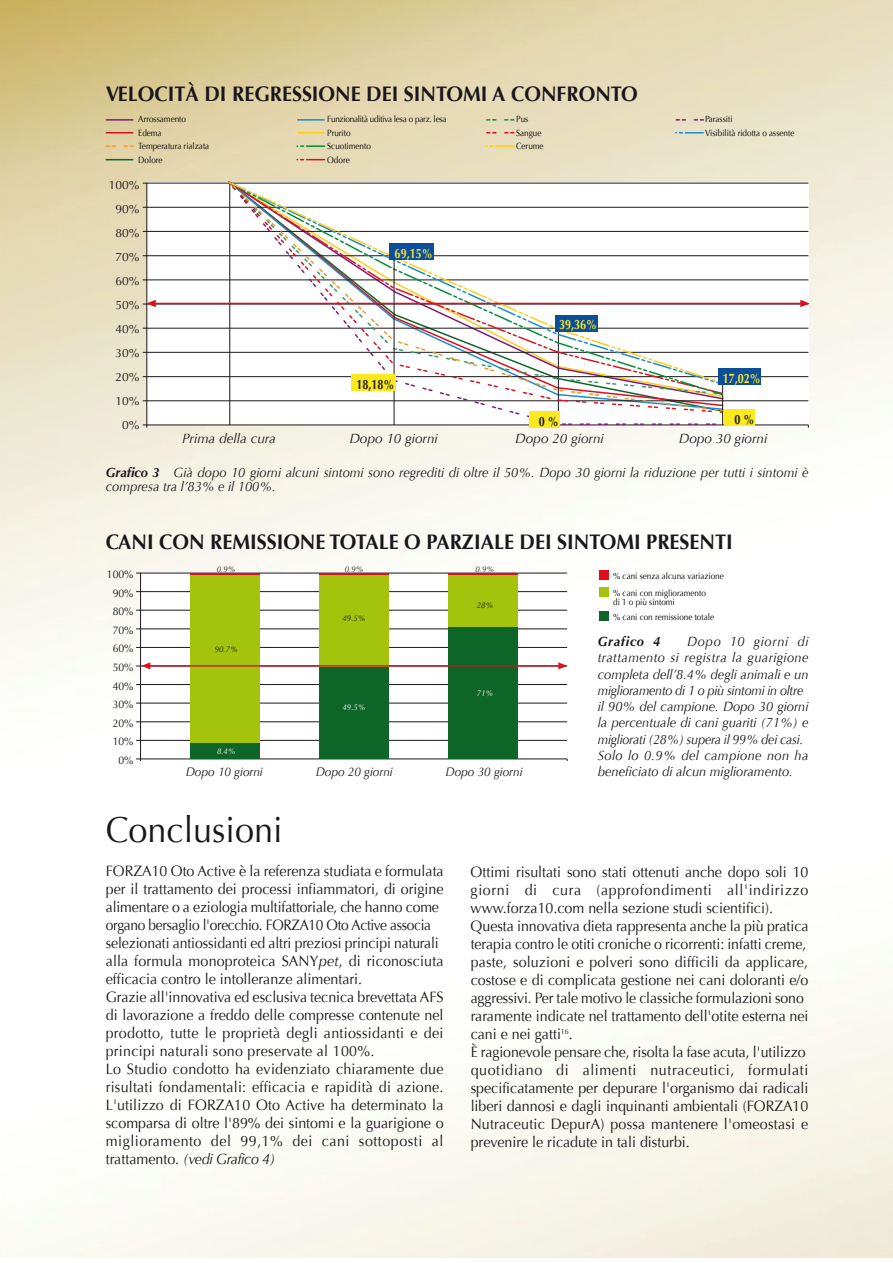
<style>
.page{position:relative;width:893px;height:1263px;background:#fff}
.page>*{position:absolute;margin:0;border:0;box-sizing:border-box;transform-origin:0 0}
.t1{font:36px "Optima";color:#1a171c;scale:.95 1}
.t2{font:700 21px "Optima";color:#1a171c;scale:.95 1}
.t3{font:15px/18px "Optima";color:#1a171c;scale:.95 1}
.t4{font:700 13.65px "Optima";color:#fcea1e;scale:.8 1}
.t5{font:700 13.65px "Optima";color:#1a171c;scale:.8 1}
.t6{font:italic 13.5px/16.2px "Optima";color:#1a171c;scale:.95 1}
.t7{font:italic 13.5px "Optima";color:#1a171c}
.t8{font:italic 700 13.5px "Optima";letter-spacing:.055em;color:#1a171c;scale:.95 1}
.t9{font:italic 12.45px "Optima";color:#1a171c;scale:.94 1}
.t10{font:12px/24px "Optima";color:#1a171c;text-align:right}
.t11{font:11.1px/18.6px "Optima";color:#1a171c;text-align:right;scale:.94 1}
.t12{font:9px/13.5px "Optima";color:#000;scale:.9 1}
.t13{font:9px/13.5px "Optima";letter-spacing:-.025em;color:#000;scale:.9 1}
.t14{font:italic 8.25px "Optima";color:#1a171c;scale:.94 1}
.t15{font:italic 8.25px "Optima";color:#fff;scale:.94 1}
.s1{font-weight:700}
.s2{font-style:italic}
</style>
<div class="page">
<img style="left:0;top:0;width:893px;height:1257px">
<div style="left:140px;top:573px;width:427px;height:186px;background:#fff"></div>
<hr style="left:140px;top:573px;width:1px;height:186px;background:#1a171c">
<hr style="left:141px;top:759px;width:426px;height:1px;background:#1a171c">
<hr style="left:141px;top:740px;width:426px;height:1px;background:#1a171c">
<hr style="left:141px;top:721px;width:426px;height:1px;background:#1a171c">
<hr style="left:141px;top:703px;width:426px;height:1px;background:#1a171c">
<hr style="left:141px;top:684px;width:426px;height:1px;background:#1a171c">
<hr style="left:141px;top:666px;width:426px;height:1px;background:#1a171c">
<hr style="left:141px;top:647px;width:426px;height:1px;background:#1a171c">
<hr style="left:141px;top:629px;width:426px;height:1px;background:#1a171c">
<hr style="left:141px;top:610px;width:426px;height:1px;background:#1a171c">
<hr style="left:141px;top:591px;width:426px;height:1px;background:#1a171c">
<hr style="left:141px;top:573px;width:426px;height:1px;background:#1a171c">
<div style="left:190px;top:743px;width:70px;height:15px;background:#0e6528"></div>
<div style="left:319px;top:667px;width:70px;height:91px;background:#0e6528"></div>
<div style="left:448px;top:627px;width:69px;height:131px;background:#0e6528"></div>
<div style="left:190px;top:575px;width:70px;height:168px;background:#a4c30c"></div>
<div style="left:319px;top:575px;width:70px;height:92px;background:#a4c30c"></div>
<div style="left:448px;top:575px;width:69px;height:52px;background:#a4c30c"></div>
<hr style="left:190px;top:573px;width:70px;height:2px;background:#e00d1d">
<hr style="left:319px;top:573px;width:70px;height:2px;background:#e00d1d">
<hr style="left:448px;top:573px;width:69px;height:2px;background:#e00d1d">
<svg style="left:137px;top:662px;width:13px;height:7px"></svg>
<svg style="left:558px;top:662px;width:9px;height:7px"></svg>
<hr style="left:150px;top:665px;width:409px;height:1px;background:#e00d1d">
<div style="left:599px;top:570px;width:10px;height:9px;background:#e00d1d"></div>
<div style="left:599px;top:587px;width:10px;height:10px;background:#a4c30c"></div>
<div style="left:599px;top:611px;width:10px;height:9px;background:#0e6528"></div>
<hr style="left:106px;top:119px;width:27px;height:2px;background:#811a7d">
<svg style="left:106px;top:132px;width:27px;height:1px"></svg>
<svg style="left:106px;top:145px;width:27px;height:2px"></svg>
<svg style="left:106px;top:159px;width:27px;height:1px"></svg>
<div style="left:147px;top:183px;width:661px;height:242px;background:#fff"></div>
<hr style="left:147px;top:183px;width:1px;height:242px;background:#1a171c">
<hr style="left:147px;top:425px;width:661px;height:1px;background:#1a171c">
<svg style="left:143px;top:425px;width:5px;height:3px"></svg>
<hr style="left:147px;top:400px;width:661px;height:1px;background:#1a171c">
<hr style="left:147px;top:376px;width:661px;height:1px;background:#1a171c">
<hr style="left:147px;top:352px;width:661px;height:1px;background:#1a171c">
<hr style="left:147px;top:328px;width:661px;height:1px;background:#1a171c">
<hr style="left:147px;top:304px;width:661px;height:1px;background:#1a171c">
<hr style="left:147px;top:280px;width:661px;height:1px;background:#1a171c">
<hr style="left:147px;top:255px;width:661px;height:1px;background:#1a171c">
<hr style="left:147px;top:231px;width:661px;height:1px;background:#1a171c">
<hr style="left:147px;top:207px;width:661px;height:1px;background:#1a171c">
<hr style="left:147px;top:183px;width:661px;height:1px;background:#1a171c">
<svg style="left:227px;top:414px;width:496px;height:12px"></svg>
<hr style="left:394px;top:258px;width:1px;height:167px;background:#1a171c">
<div style="left:529px;top:411px;width:31px;height:17px;background:#fcea1e"></div>
<div style="left:725px;top:409px;width:30px;height:17px;background:#fcea1e"></div>
<div style="left:719px;top:368px;width:42px;height:17px;background:#0c4e9a"></div>
<svg style="left:143px;top:300px;width:13px;height:7px"></svg>
<svg style="left:800px;top:300px;width:10px;height:7px"></svg>
<hr style="left:155px;top:303px;width:646px;height:1px;background:#e00d1d">
<svg style="left:227px;top:180px;width:497px;height:232px"></svg>
<hr style="left:297px;top:119px;width:28px;height:2px;background:#1b8dc9">
<svg style="left:297px;top:132px;width:28px;height:1px"></svg>
<svg style="left:297px;top:145px;width:28px;height:2px"></svg>
<svg style="left:297px;top:159px;width:28px;height:1px"></svg>
<svg style="left:486px;top:132px;width:28px;height:2px"></svg>
<svg style="left:486px;top:145px;width:28px;height:2px"></svg>
<svg style="left:486px;top:119px;width:28px;height:2px"></svg>
<svg style="left:676px;top:132px;width:27px;height:2px"></svg>
<svg style="left:676px;top:119px;width:27px;height:2px"></svg>
<h2 class="t2" style="left:106px;top:82px;width:562px">VELOCITÀ DI REGRESSIONE DEI SINTOMI A CONFRONTO</h2>
<p class="t12" style="left:138px;top:112px;width:80px">Arrossamento<br>Edema<br>Temperatura rialzata<br>Dolore</p>
<p class="t13" style="left:327px;top:112px;width:134px">Funzionalità uditiva lesa o parz. lesa<br>Prurito<br>Scuotimento<br>Odore</p>
<p class="t12" style="left:516px;top:112px;width:32px">Pus<br>Sangue<br>Cerume</p>
<p class="t12" style="left:705px;top:112px;width:101px">Parassiti<br>Visibilità ridotta o assente</p>
<p class="t10" style="left:109px;top:173px;width:32px">100%<br>90%<br>80%<br>70%<br>60%<br>50%<br>40%<br>30%<br>20%<br>10%<br>0%</p>
<p class="t7" style="left:182px;top:431px;width:95px">Prima della cura</p>
<p class="t4" style="left:395px;top:245px;width:49px">69,15%</p>
<p class="t5" style="left:356px;top:376px;width:49px">18,18%</p>
<p class="t4" style="left:559px;top:317px;width:49px">39,36%</p>
<p class="t4" style="left:723px;top:370px;width:49px">17,02%</p>
<p class="t5" style="left:539px;top:413px;width:26px">0 %</p>
<p class="t5" style="left:734px;top:411px;width:26px">0 %</p>
<p class="t7" style="left:349px;top:431px;width:90px">Dopo 10 giorni</p>
<p class="t7" style="left:515px;top:431px;width:90px">Dopo 20 giorni</p>
<p class="t7" style="left:679px;top:431px;width:90px">Dopo 30 giorni</p>
<p class="t6" style="left:106px;top:466px;width:741px;line-height:13.5px"><span class="s1">Grafico 3</span> Già dopo 10 giorni alcuni sintomi sono regrediti di oltre il 50%. Dopo 30 giorni la riduzione per tutti i sintomi è compresa tra l’83% e il 100%.</p>
<h2 class="t2" style="left:106px;top:530px;width:661px">CANI CON REMISSIONE TOTALE O PARZIALE DEI SINTOMI PRESENTI</h2>
<p class="t11" style="left:107px;top:565px;width:30px">100%<br>90%<br>80%<br>70%<br>60%<br>50%<br>40%<br>30%<br>20%<br>10%<br>0%</p>
<p class="t9" style="left:186px;top:765px;width:83px">Dopo 10 giorni</p>
<p class="t9" style="left:316px;top:765px;width:83px">Dopo 20 giorni</p>
<p class="t9" style="left:446px;top:765px;width:83px">Dopo 30 giorni</p>
<p class="t14" style="left:217px;top:564px;width:21px">0.9%</p>
<p class="t14" style="left:345px;top:564px;width:21px">0.9%</p>
<p class="t14" style="left:476px;top:564px;width:21px">0.9%</p>
<p class="t12" style="left:613px;top:567px;width:124px;line-height:17.7px">% cani senza alcuna variazione % cani con miglioramento</p>
<p class="t12" style="left:613px;top:595px;width:114px;line-height:14.7px">di 1 o più sintomi<br>% cani con remissione totale</p>
<p class="t14" style="left:477px;top:600px;width:19px">28%</p>
<p class="t14" style="left:343px;top:613px;width:26px">49.5%</p>
<p class="t8" style="left:598px;top:634px;width:67px">Grafico 4</p>
<p class="t6" style="left:598px;top:634px;width:223px;text-indent:89px">Dopo 10 giorni di trattamento si registra la guarigione completa dell’8.4% degli animali e un miglioramento di 1 o più sintomi in oltre il 90% del campione. Dopo 30 giorni la percentuale di cani guariti (71%) e migliorati (28%) supera il 99% dei casi.<br>Solo lo 0.9% del campione non ha beneficiato di alcun miglioramento.</p>
<p class="t14" style="left:215px;top:644px;width:26px">90.7%</p>
<p class="t15" style="left:477px;top:689px;width:19px">71%</p>
<p class="t15" style="left:343px;top:702px;width:26px">49.5%</p>
<p class="t15" style="left:217px;top:746px;width:21px">8.4%</p>
<h1 class="t1" style="left:106px;top:809px;width:188px">Conclusioni</h1>
<p class="t3" style="left:106px;top:862px;width:357px">FORZA10 Oto Active è la referenza studiata e formulata per il trattamento dei processi infiammatori, di origine alimentare o a eziologia multifattoriale, che hanno come organo bersaglio l'orecchio. FORZA10 Oto Active associa selezionati antiossidanti ed altri preziosi principi naturali alla formula monoproteica SANY<span class="s2">pet</span>, di riconosciuta efficacia contro le intolleranze alimentari.<br>Grazie all'innovativa ed esclusiva tecnica brevettata AFS di lavorazione a freddo delle compresse contenute nel prodotto, tutte le proprietà degli antiossidanti e dei principi naturali sono preservate al 100%.<br>Lo Studio condotto ha evidenziato chiaramente due risultati fondamentali: efficacia e rapidità di azione.<br>L'utilizzo di FORZA10 Oto Active ha determinato la scomparsa di oltre l'89% dei sintomi e la guarigione o miglioramento del 99,1% dei cani sottoposti al trattamento. <span class="s2">(vedi Grafico 4)</span></p>
<p class="t3" style="left:471px;top:863px;width:357px">Ottimi risultati sono stati ottenuti anche dopo soli 10 giorni di cura (approfondimenti all'indirizzo www.forza10.com nella sezione studi scientifici).<br>Questa innovativa dieta rappresenta anche la più pratica terapia contro le otiti croniche o ricorrenti: infatti creme, paste, soluzioni e polveri sono difficili da applicare, costose e di complicata gestione nei cani doloranti e/o aggressivi. Per tale motivo le classiche formulazioni sono raramente indicate nel trattamento dell'otite esterna nei cani e nei gatti<sup>16</sup>.<br>È ragionevole pensare che, risolta la fase acuta, l'utilizzo quotidiano di alimenti nutraceutici, formulati specificatamente per depurare l'organismo dai radicali liberi dannosi e dagli inquinanti ambientali (FORZA10<br>Nutraceutic DepurA) possa mantenere l'omeostasi e prevenire le ricadute in tali disturbi.</p>
</div>
